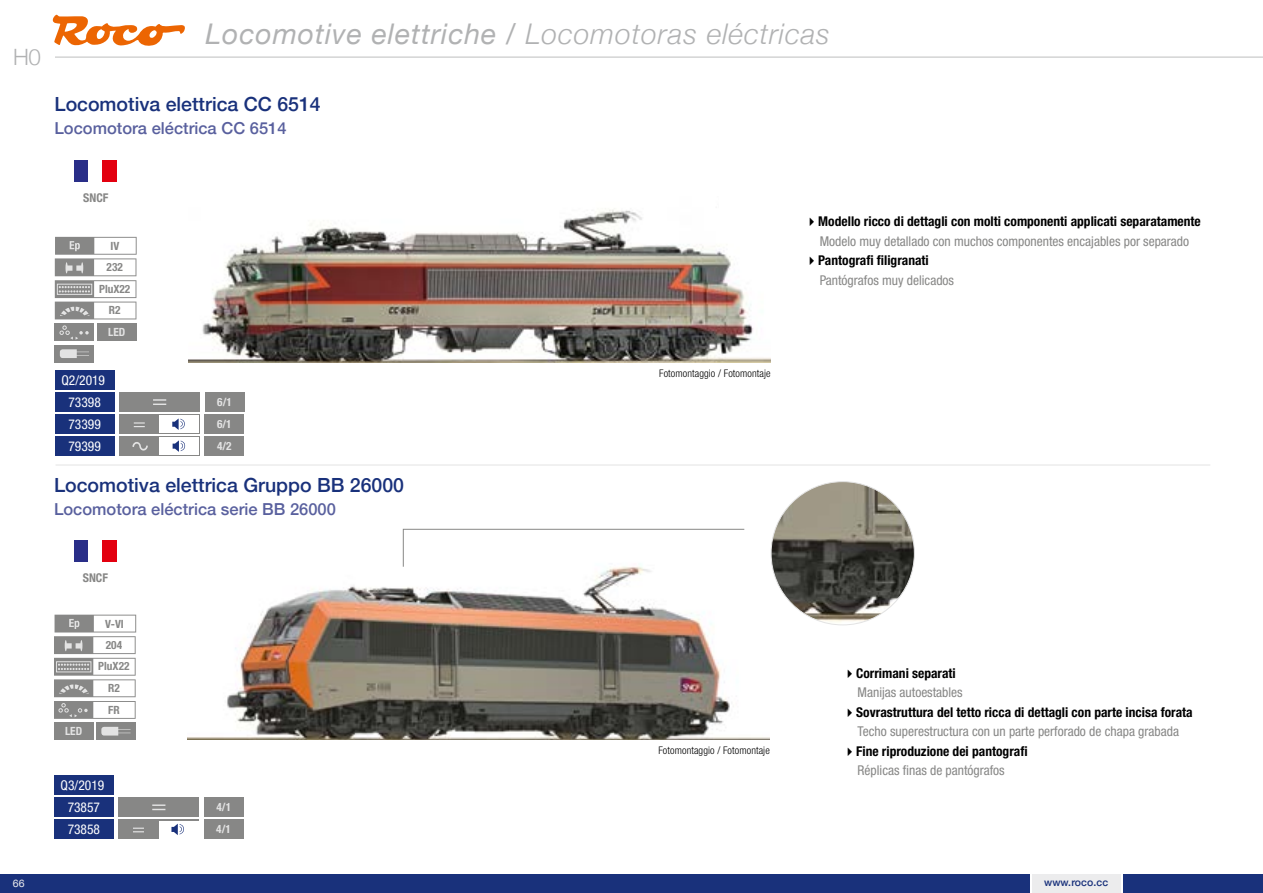
<style>
.page{position:relative;width:1263px;height:893px;background:#fff}
.page>*{position:absolute;margin:0;border:0;box-sizing:border-box;transform-origin:0 0}
.t1{font:italic 28.5px "Helvetica Neue";letter-spacing:.03em;color:#b1b2b3}
.t2{font:300 22.5px "Helvetica Neue";color:#b1b2b3}
.t3{font:500 19.5px "Helvetica Neue";color:#19317b}
.t4{font:500 16.5px "Helvetica Neue";color:#59609e}
.t5{font:700 condensed 13.5px/19.5px "Helvetica Neue LT Std";color:#000;text-align:center}
.t6{font:condensed 13.5px/19.5px "Helvetica Neue LT Std";color:#878786}
.t7{font:condensed 13.5px/22px "Helvetica Neue LT Std";color:#fff}
.t8{font:700 condensed 12px "Helvetica Neue";color:#878786}
.t9{font:700 condensed 11.4px "Helvetica Neue LT Std";color:#878786}
.t10{font:700 condensed 11.4px/21.9px "Helvetica Neue LT Std";color:#e3e3e3}
.t11{font:300 condensed 10.5px "Helvetica Neue LT Std";letter-spacing:.01em;color:#000}
.t12{font:500 10.5px "Helvetica Neue";letter-spacing:.01em;color:#19317b}
.t13{font:10.5px "Helvetica Neue";color:#ececed}
.s1{font-weight:300}
.s2{font-weight:400;color:#878786}
.s3{color:#000}
.s4{font-weight:700;color:#000}
</style>
<div class="page">
<hr style="left:0;top:57px;width:1263px;height:1px;background:#bdbebe">
<div style="left:0;top:44px;width:54px;height:33px;background:#fff"></div>
<div style="left:1032px;top:874px;width:89px;height:19px;background:#ececed"></div>
<div style="left:0;top:874px;width:1030px;height:19px;background:#19317b"></div>
<div style="left:1124px;top:874px;width:139px;height:19px;background:#19317b"></div>
<svg style="left:53px;top:15px;width:132px;height:31px"></svg>
<hr style="left:56px;top:465px;width:1154px;height:1px;background:#e3e3e3">
<img style="left:187px;top:567px;width:583px;height:172px">
<div style="left:97px;top:323px;width:39px;height:18px;background:#878786"></div>
<div style="left:55px;top:345px;width:39px;height:18px;background:#878786"></div>
<svg style="left:60px;top:349px;width:29px;height:9px"></svg>
<div style="left:119px;top:798px;width:80px;height:19px;background:#878786"></div>
<svg style="left:152px;top:804px;width:13px;height:6px"></svg>
<div style="left:119px;top:393px;width:81px;height:19px;background:#878786"></div>
<svg style="left:153px;top:399px;width:13px;height:6px"></svg>
<div style="left:54px;top:820px;width:60px;height:19px;background:#19317b"></div>
<div style="left:55px;top:415px;width:60px;height:19px;background:#19317b"></div>
<div style="left:55px;top:437px;width:60px;height:19px;background:#19317b"></div>
<div style="left:54px;top:798px;width:60px;height:19px;background:#19317b"></div>
<div style="left:55px;top:393px;width:60px;height:19px;background:#19317b"></div>
<div style="left:54px;top:776px;width:60px;height:19px;background:#19317b"></div>
<div style="left:55px;top:370px;width:60px;height:20px;background:#19317b"></div>
<div style="left:119px;top:820px;width:80px;height:19px;background:#878786"></div>
<div style="left:159px;top:821px;width:39px;height:17px;background:#fff"></div>
<svg style="left:171px;top:824px;width:13px;height:11px"></svg>
<svg style="left:133px;top:828px;width:11px;height:4px"></svg>
<div style="left:119px;top:415px;width:81px;height:19px;background:#878786"></div>
<div style="left:160px;top:416px;width:39px;height:17px;background:#fff"></div>
<svg style="left:172px;top:418px;width:13px;height:12px"></svg>
<svg style="left:134px;top:422px;width:11px;height:5px"></svg>
<div style="left:204px;top:798px;width:39px;height:19px;background:#878786"></div>
<div style="left:205px;top:392px;width:39px;height:20px;background:#878786"></div>
<div style="left:204px;top:820px;width:39px;height:19px;background:#878786"></div>
<div style="left:205px;top:415px;width:39px;height:19px;background:#878786"></div>
<div style="left:205px;top:436px;width:39px;height:20px;background:#878786"></div>
<div style="left:119px;top:437px;width:81px;height:19px;background:#878786"></div>
<div style="left:160px;top:438px;width:39px;height:17px;background:#fff"></div>
<svg style="left:132px;top:442px;width:16px;height:9px"></svg>
<svg style="left:173px;top:440px;width:12px;height:12px"></svg>
<svg style="left:55px;top:237px;width:82px;height:82px"></svg>
<div style="left:55px;top:323px;width:39px;height:18px;background:#878786"></div>
<svg style="left:60px;top:326px;width:29px;height:14px"></svg>
<div style="left:74px;top:541px;width:14px;height:21px;background:#292e88"></div>
<div style="left:102px;top:541px;width:15px;height:21px;background:#e3000f"></div>
<div style="left:54px;top:722px;width:39px;height:18px;background:#878786"></div>
<div style="left:96px;top:722px;width:40px;height:18px;background:#878786"></div>
<svg style="left:101px;top:727px;width:30px;height:8px"></svg>
<svg style="left:54px;top:615px;width:82px;height:104px"></svg>
<div style="left:75px;top:161px;width:14px;height:21px;background:#292e88"></div>
<div style="left:103px;top:161px;width:14px;height:21px;background:#e3000f"></div>
<img style="left:188px;top:208px;width:583px;height:155px">
<div style="left:719px;top:195px;width:68px;height:20px;background:#fff"></div>
<img style="left:771px;top:482px;width:143px;height:143px;border-radius:72px">
<svg style="left:402px;top:528px;width:343px;height:39px"></svg>
<h2 class="t2" style="left:13px;top:39px;width:29px">H0</h2>
<h1 class="t1" style="left:206px;top:13px;width:626px">Locomotive elettriche / <span class="s1">Locomotoras eléctricas</span></h1>
<h3 class="t3" style="left:54px;top:89px;width:268px">Locomotiva elettrica CC 6514</h3>
<p class="t4" style="left:54px;top:115px;width:234px">Locomotora eléctrica CC 6514</p>
<p class="t13" style="left:13px;top:876px;width:13px">66</p>
<p class="t8" style="left:83px;top:188px;width:27px">SNCF</p>
<p class="t9" style="left:111px;top:239px;width:10px">IV</p>
<p class="t9" style="left:107px;top:260px;width:18px">232</p>
<p class="t9" style="left:99px;top:282px;width:33px">PluX22</p>
<p class="t9" style="left:109px;top:303px;width:13px">R2</p>
<p class="t10" style="left:108px;top:321px;width:19px">LED</p>
<p class="t7" style="left:61px;top:369px;width:45px">Q2/2019</p>
<p class="t7" style="left:68px;top:391px;width:34px">73398</p>
<p class="t7" style="left:68px;top:413px;width:34px">73399<br>79399</p>
<p class="t10" style="left:217px;top:391px;width:16px">6/1</p>
<p class="t10" style="left:217px;top:413px;width:16px">6/1<br>4/2</p>
<h3 class="t3" style="left:54px;top:469px;width:352px">Locomotiva elettrica Gruppo BB 26000</h3>
<p class="t4" style="left:54px;top:495px;width:283px">Locomotora eléctrica serie BB 26000</p>
<p class="t8" style="left:83px;top:568px;width:27px">SNCF</p>
<p class="t9" style="left:105px;top:617px;width:20px">V-VI</p>
<p class="t9" style="left:106px;top:638px;width:18px">204</p>
<p class="t9" style="left:98px;top:659px;width:33px">PluX22</p>
<p class="t9" style="left:108px;top:681px;width:13px">R2</p>
<p class="t10" style="left:65px;top:720px;width:19px">LED</p>
<p class="t9" style="left:108px;top:703px;width:13px">FR</p>
<p class="t7" style="left:61px;top:774px;width:45px">Q3/2019</p>
<p class="t7" style="left:68px;top:796px;width:34px">73857</p>
<p class="t7" style="left:68px;top:818px;width:34px">73858</p>
<p class="t10" style="left:216px;top:796px;width:16px">4/1</p>
<p class="t10" style="left:216px;top:818px;width:16px">4/1</p>
<p class="t11" style="left:659px;top:368px;width:113px">Fotomontaggio / Fotomontaje</p>
<p class="t5" style="left:805px;top:211px;width:398px">✔Modello ricco di dettagli con molti componenti applicati separatamente<br><span class="s2">Modelo muy detallado con muchos componentes encajables por separado</span></p>
<p class="t6" style="left:820px;top:251px;width:136px;text-indent:-15px"><span class="s3">✔</span><span class="s4">Pantografi filigranati<br></span>Pantógrafos muy delicados</p>
<p class="t11" style="left:658px;top:744px;width:113px">Fotomontaggio / Fotomontaje</p>
<p class="t6" style="left:857px;top:663px;width:107px;text-indent:-15px"><span class="s3">✔</span><span class="s4">Corrimani separati<br></span>Manijas autoestables</p>
<p class="t5" style="left:843px;top:702px;width:352px">✔Sovrastruttura del tetto ricca di dettagli con parte incisa forata<br><span class="s2">Techo superestructura con un parte perforado de chapa grabada</span></p>
<p class="t5" style="left:843px;top:741px;width:186px">✔Fine riproduzione dei pantografi<br><span class="s2">Réplicas finas de pantógrafos</span></p>
<p class="t12" style="left:1044px;top:874px;width:66px">www.roco.cc</p>
</div>
